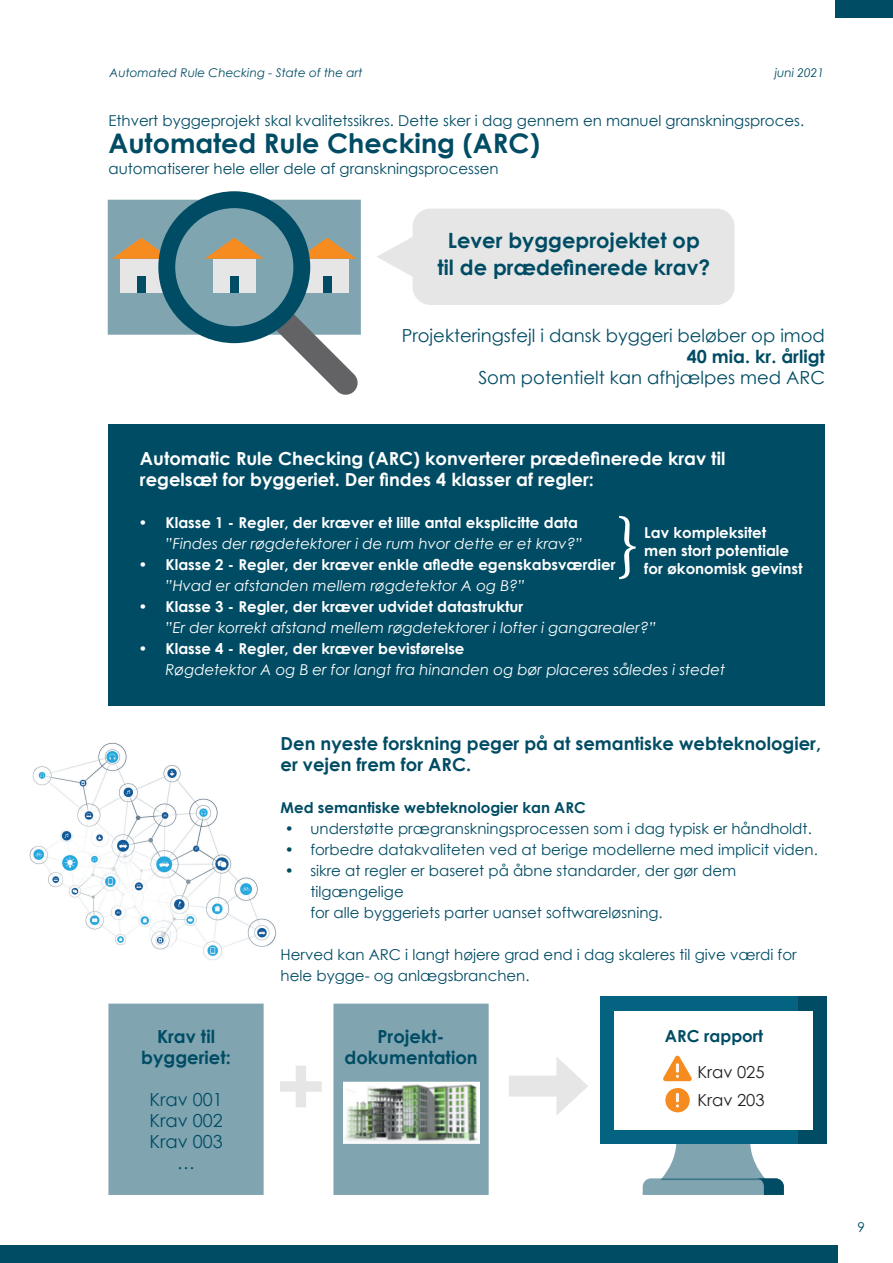
<style>
.page{position:relative;width:893px;height:1263px;background:#fff}
.page>*{position:absolute;margin:0;border:0;box-sizing:border-box;transform-origin:0 0}
.Brødtekst_10_14_pt{font:700 85.5px "Century Gothic";color:#e6e6e6}
.t1{font:72px "Minion Pro";color:#fff}
.Brødtekst_10_14_pt-2{font:700 27px "Century Gothic";color:#004c64}
.Brødtekst_10_14_pt-3{font:700 21px "Century Gothic";color:#004c64}
.Brødtekst_10_14_pt-4{font:700 18px/21px "Century Gothic";color:#004c64;text-align:center}
.Brødtekst_10_14_pt-5{font:700 18px/21px "Century Gothic";color:#fff}
.Brødtekst_10_14_pt-6{font:18px "Century Gothic";color:#004c64}
.Brødtekst_10_14_pt-7{font:16.5px "Century Gothic";color:#231f20}
.Brødtekst_10_14_pt-8{font:700 16.5px "Century Gothic";color:#004c64}
.Brødtekst_10_14_pt-9{font:15px/21px "Century Gothic";color:#004c64}
.Brødtekst_10_14_pt-10{font:700 15px/21px "Century Gothic";color:#fff}
.t2{font:italic 15px/21px "Century Gothic";color:#fff}
.Brødtekst_10_14_pt-11{font:700 15px "Century Gothic";color:#004c64}
.t3{font:13.5px "Century Gothic";color:#004c64}
.t4{font:italic 12px "Century Gothic";color:#004c64}
.s1{font-weight:400;font-style:italic}
.s2{font-weight:700;font-style:normal}
</style>
<div class="page">
<div style="left:0;top:1246px;width:838px;height:17px;background:#004c64"></div>
<div style="left:836px;top:0;width:57px;height:17px;background:#004c64"></div>
<div style="left:108px;top:425px;width:717px;height:281px;background:#004c64"></div>
<svg style="left:108px;top:200px;width:253px;height:195px"></svg>
<div style="left:230px;top:276px;width:8px;height:16px;background:#004c64"></div>
<div style="left:413px;top:209px;width:322px;height:96px;background:#e6e6e6;border-radius:18px"></div>
<svg style="left:377px;top:235px;width:36px;height:43px"></svg>
<img style="left:29px;top:742px;width:247px;height:218px">
<div style="left:509px;top:1075px;width:59px;height:21px;background:#e6e6e6"></div>
<svg style="left:556px;top:1057px;width:32px;height:58px"></svg>
<div style="left:600px;top:997px;width:227px;height:147px;background:#046380"></div>
<div style="left:798px;top:997px;width:29px;height:147px;background:#004c64"></div>
<div style="left:614px;top:1011px;width:198px;height:119px;background:#fff"></div>
<svg style="left:643px;top:1144px;width:141px;height:51px"></svg>
<svg style="left:663px;top:1056px;width:29px;height:25px"></svg>
<svg style="left:665px;top:1088px;width:24px;height:24px"></svg>
<div style="left:108px;top:1003px;width:156px;height:192px;background:#80a5b1"></div>
<div style="left:333px;top:1003px;width:156px;height:192px;background:#80a5b1"></div>
<img style="left:343px;top:1081px;width:136px;height:62px">
<p class="t4" style="left:110px;top:64px;width:254px">Automated Rule Checking - State of the art</p>
<p class="t4" style="left:775px;top:64px;width:51px">juni 2021</p>
<p class="Brødtekst_10_14_pt-9" style="left:108px;top:110px;width:697px">Ethvert byggeprojekt skal kvalitetssikres. Dette sker i dag gennem en manuel granskningsproces.</p>
<p class="Brødtekst_10_14_pt-2" style="left:108px;top:123px;width:433px">Automated Rule Checking (ARC)</p>
<p class="Brødtekst_10_14_pt-9" style="left:108px;top:158px;width:392px">automatiserer hele eller dele af granskningsprocessen</p>
<p class="Brødtekst_10_14_pt-3" style="left:448px;top:225px;width:254px">Lever byggeprojektet op</p>
<p class="Brødtekst_10_14_pt-3" style="left:438px;top:252px;width:274px">til de prædefinerede krav?</p>
<p class="Brødtekst_10_14_pt-6" style="left:402px;top:323px;width:425px">Projekteringsfejl i dansk byggeri beløber op imod</p>
<p class="Brødtekst_10_14_pt-4" style="left:687px;top:345px;width:140px">40 mia. kr. årligt</p>
<p class="Brødtekst_10_14_pt-6" style="left:478px;top:365px;width:348px">Som potentielt kan afhjælpes med ARC</p>
<p class="Brødtekst_10_14_pt-5" style="left:140px;top:447px;width:587px">Automatic Rule Checking (ARC) konverterer prædefinerede krav til regelsæt for byggeriet. Der findes 4 klasser af regler:</p>
<p class="Brødtekst_10_14_pt-10" style="left:165px;top:511px;width:419px;text-indent:-27px">• Klasse 1 - Regler, der kræver et lille antal eksplicitte data <span class="s1">”Findes der røgdetektorer i de rum hvor dette er et krav?”</span></p>
<p class="Brødtekst_10_14_pt-10" style="left:165px;top:553px;width:451px;text-indent:-27px">• Klasse 2 - Regler, der kræver enkle afledte egenskabsværdier <span class="s1">”Hvad er afstanden mellem røgdetektor A og B?”</span></p>
<p class="t2" style="left:165px;top:596px;width:492px;text-indent:-27px"><span class="s2">• Klasse 3 - Regler, der kræver udvidet datastruktur<br></span>”Er der korrekt afstand mellem røgdetektorer i lofter i gangarealer?”</p>
<p class="t2" style="left:165px;top:638px;width:561px;text-indent:-27px"><span class="s2">• Klasse 4 - Regler, der kræver bevisførelse<br></span>Røgdetektor A og B er for langt fra hinanden og bør placeres således i stedet</p>
<p class="t1" style="left:615px;top:496px;width:26px">}</p>
<p class="Brødtekst_10_14_pt-10" style="left:644px;top:521px;width:124px">Lav kompleksitet</p>
<p class="Brødtekst_10_14_pt-10" style="left:644px;top:539px;width:146px">men stort potentiale</p>
<p class="Brødtekst_10_14_pt-10" style="left:644px;top:557px;width:160px">for økonomisk gevinst</p>
<p class="Brødtekst_10_14_pt-4" style="left:141px;top:1025px;width:91px">Krav til byggeriet:</p>
<p class="Brødtekst_10_14_pt-6" style="left:149px;top:1086px;width:75px">Krav 001</p>
<p class="Brødtekst_10_14_pt-6" style="left:149px;top:1107px;width:75px">Krav 002</p>
<p class="Brødtekst_10_14_pt-6" style="left:149px;top:1128px;width:75px">Krav 003</p>
<p class="Brødtekst_10_14_pt-6" style="left:177px;top:1149px;width:19px">…</p>
<p class="Brødtekst_10_14_pt-4" style="left:281px;top:732px;width:542px">Den nyeste forskning peger på at semantiske webteknologier,</p>
<p class="Brødtekst_10_14_pt-4" style="left:281px;top:753px;width:192px">er vejen frem for ARC.</p>
<p class="Brødtekst_10_14_pt-11" style="left:281px;top:796px;width:307px">Med semantiske webteknologier kan ARC</p>
<p class="Brødtekst_10_14_pt-9" style="left:285px;top:818px;width:528px">• understøtte prægranskningsprocessen som i dag typisk er håndholdt.</p>
<p class="Brødtekst_10_14_pt-9" style="left:285px;top:839px;width:534px">• forbedre datakvaliteten ved at berige modellerne med implicit viden.</p>
<p class="Brødtekst_10_14_pt-9" style="left:310px;top:860px;width:427px;text-indent:-26px">• sikre at regler er baseret på åbne standarder, der gør dem tilgængelige<br>for alle byggeriets parter uanset softwareløsning.</p>
<p class="Brødtekst_10_14_pt-9" style="left:281px;top:944px;width:517px">Herved kan ARC i langt højere grad end i dag skaleres til give værdi for hele bygge- og anlægsbranchen.</p>
<p class="Brødtekst_10_14_pt" style="left:275px;top:1021px;width:53px">+</p>
<p class="Brødtekst_10_14_pt-4" style="left:378px;top:1025px;width:68px">Projekt-</p>
<p class="Brødtekst_10_14_pt-4" style="left:344px;top:1046px;width:135px">dokumentation</p>
<p class="Brødtekst_10_14_pt-8" style="left:665px;top:1023px;width:100px">ARC rapport</p>
<p class="Brødtekst_10_14_pt-7" style="left:697px;top:1060px;width:69px">Krav 025</p>
<p class="Brødtekst_10_14_pt-7" style="left:697px;top:1089px;width:69px">Krav 203</p>
<p class="t3" style="left:858px;top:1217px;width:9px">9</p>
</div>
